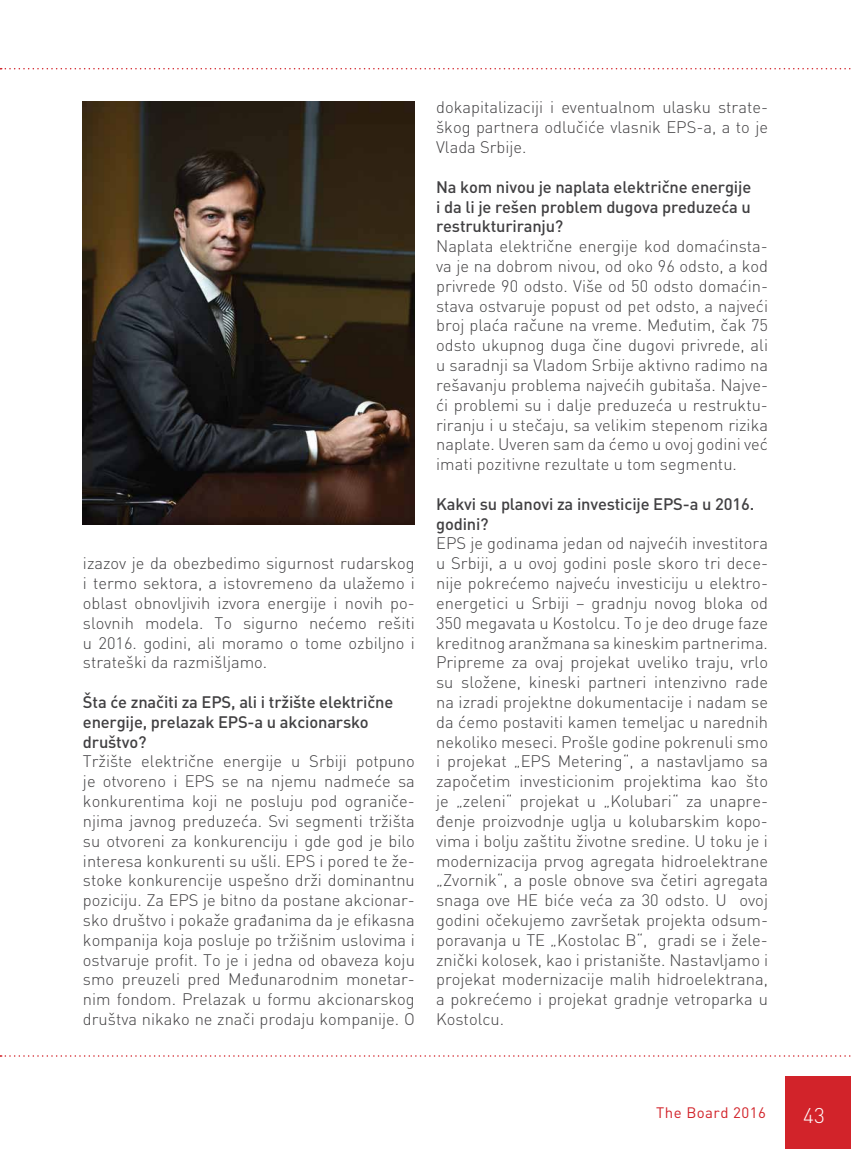
<style>
.page{position:relative;width:851px;height:1149px;background:#fff}
.page>*{position:absolute;margin:0;border:0;box-sizing:border-box;transform-origin:0 0}
.t1{font:300 21px "DIN";color:#fff}
.t2{font:300 16.5px/19.8px "DIN Pro";color:#414042;text-align:justify}
.t3{font:500 16.5px/19.8px "DIN Pro";letter-spacing:-.01em;color:#414042}
.t4{font:15px "DIN";letter-spacing:.03em;color:#d2232a}
</style>
<div class="page">
<div style="left:784px;top:1076px;width:66px;height:72px;background:#d2232a"></div>
<svg style="left:0;top:68px;width:851px;height:1px"></svg>
<svg style="left:0;top:1055px;width:851px;height:1px"></svg>
<img style="left:83px;top:101px;width:332px;height:423px">
<p class="t2" style="left:83px;top:552px;width:333px">izazov je da obezbedimo sigurnost rudarskog i termo sektora, a istovremeno da ulažemo i oblast obnovljivih izvora energije i novih po&shy;slovnih modela. To sigurno nećemo rešiti u 2016. godini, ali moramo o tome ozbiljno i strateški da razmišljamo.</p>
<p class="t3" style="left:83px;top:691px;width:312px">Šta će značiti za EPS, ali i tržište električne energije, prelazak EPS-a u akcionarsko društvo?</p>
<p class="t2" style="left:83px;top:750px;width:333px">Tržište električne energije u Srbiji potpuno je otvoreno i EPS se na njemu nadmeće sa konkurentima koji ne posluju pod ograniče&shy;njima javnog preduzeća. Svi segmenti tržišta su otvoreni za konkurenciju i gde god je bilo interesa konkurenti su ušli. EPS i pored te že&shy;stoke konkurencije uspešno drži dominantnu poziciju. Za EPS je bitno da postane akcionar&shy;sko društvo i pokaže građanima da je efikasna kompanija koja posluje po tržišnim uslovima i ostvaruje profit. To je i jedna od obaveza koju smo preuzeli pred Međunarodnim monetar&shy;nim fondom. Prelazak u formu akcionarskog društva nikako ne znači prodaju kompanije. O</p>
<p class="t2" style="left:436px;top:97px;width:333px">dokapitalizaciji i eventualnom ulasku strate&shy;škog partnera odlučiće vlasnik EPS-a, a to je Vlada Srbije.</p>
<p class="t3" style="left:436px;top:176px;width:316px;text-align:justify">Na kom nivou je naplata električne energije i da li je rešen problem dugova preduzeća u restrukturiranju?</p>
<p class="t2" style="left:436px;top:235px;width:333px">Naplata električne energije kod domaćinsta&shy;va je na dobrom nivou, od oko 96 odsto, a kod privrede 90 odsto. Više od 50 odsto domaćin&shy;stava ostvaruje popust od pet odsto, a najveći broj plaća račune na vreme. Međutim, čak 75 odsto ukupnog duga čine dugovi privrede, ali u saradnji sa Vladom Srbije aktivno radimo na rešavanju problema najvećih gubitaša. Najve&shy;ći problemi su i dalje preduzeća u restruktu&shy;riranju i u stečaju, sa velikim stepenom rizika naplate. Uveren sam da ćemo u ovoj godini već imati pozitivne rezultate u tom segmentu.</p>
<p class="t3" style="left:436px;top:493px;width:319px">Kakvi su planovi za investicije EPS-a u 2016. godini?</p>
<p class="t2" style="left:436px;top:532px;width:333px">EPS je godinama jedan od najvećih investitora u Srbiji, a u ovoj godini posle skoro tri dece&shy;nije pokrećemo najveću investiciju u elektro&shy;energetici u Srbiji – gradnju novog bloka od 350 megavata u Kostolcu. To je deo druge faze kreditnog aranžmana sa kineskim partnerima.<br>Pripreme za ovaj projekat uveliko traju, vrlo su složene, kineski partneri intenzivno rade na izradi projektne dokumentacije i nadam se da ćemo postaviti kamen temeljac u narednih nekoliko meseci. Prošle godine pokrenuli smo i projekat „EPS Metering“, a nastavljamo sa započetim investicionim projektima kao što je „zeleni“ projekat u „Kolubari“ za unapre&shy;đenje proizvodnje uglja u kolubarskim kopo&shy;vima i bolju zaštitu životne sredine. U toku je i modernizacija prvog agregata hidroelektrane „Zvornik“, a posle obnove sva četiri agregata snaga ove HE biće veća za 30 odsto. U ovoj godini očekujemo završetak projekta odsum&shy;poravanja u TE „Kostolac B“, gradi se i žele&shy;znički kolosek, kao i pristanište. Nastavljamo i projekat modernizacije malih hidroelektrana, a pokrećemo i projekat gradnje vetroparka u Kostolcu.</p>
<p class="t4" style="left:656px;top:1103px;width:111px">The Board 2016</p>
<p class="t1" style="left:803px;top:1101px;width:23px">43</p>
</div>
